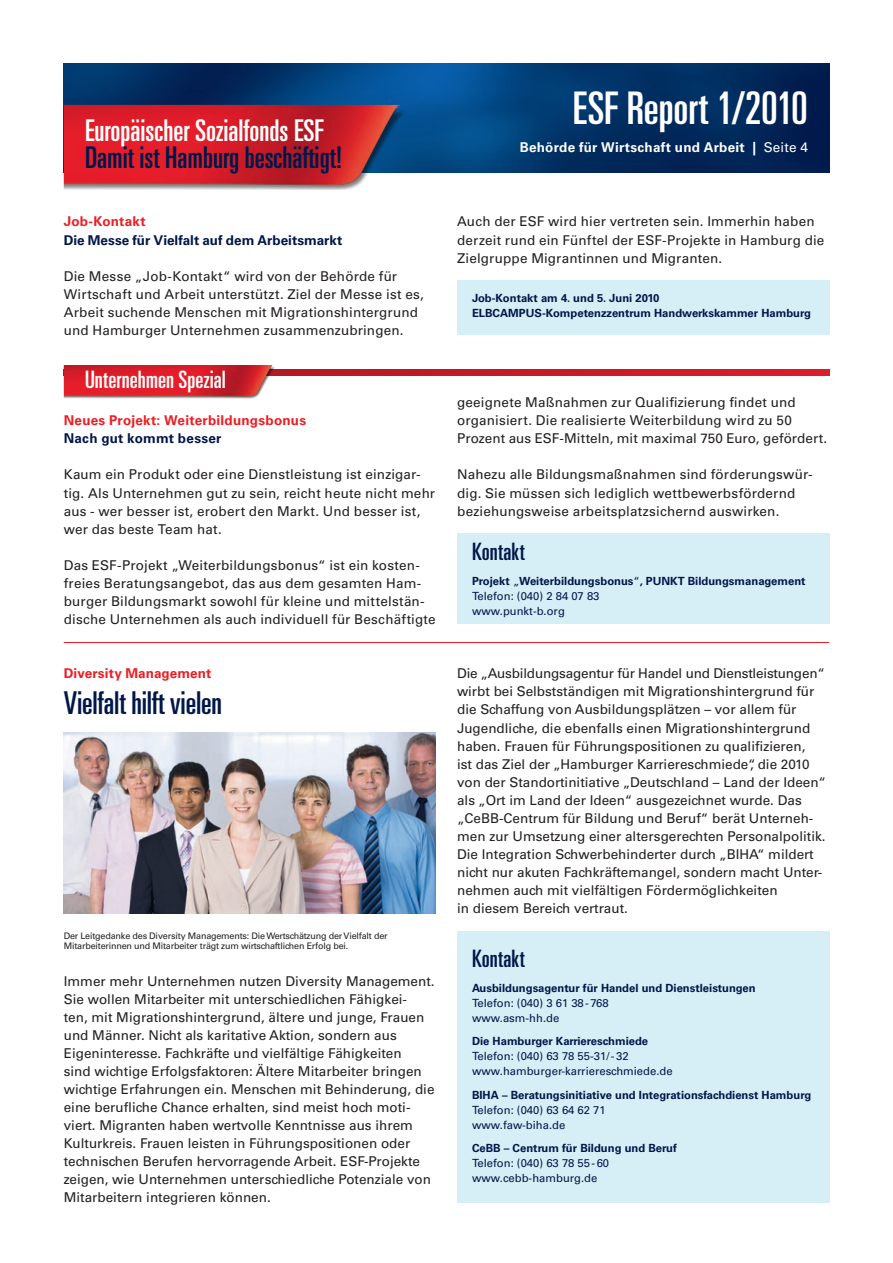
<style>
.page{position:relative;width:893px;height:1263px;background:#fff}
.page>*{position:absolute;margin:0;border:0;box-sizing:border-box;transform-origin:0 0}
.t1{font:ultra-condensed 45px "Univers LT Std";letter-spacing:-.005em;color:#fff}
.t2{font:ultra-condensed 31.5px "Univers LT Std";letter-spacing:-.005em;color:#00174a}
.t3{font:ultra-condensed 30px "Univers LT Std";color:#00174a}
.t4{font:ultra-condensed 30px "Univers LT Std";color:#fff}
.t5{font:ultra-condensed 24px "Univers LT Std";color:#fff}
.t6{font:ultra-condensed 24px "Univers LT Std";letter-spacing:.005em;color:#00174a}
.t7{font:13.5px/18.1px "Univers LT Std";color:#231f20}
.t8{font:700 13.5px "Univers LT Std";letter-spacing:.015em;color:#ee1d23}
.t9{font:700 13.5px "Univers LT Std";color:#00174a}
.t10{font:700 13.5px "Univers LT Std";letter-spacing:.02em;color:#fff}
.t11{font:700 13.5px "Univers LT Std";letter-spacing:.02em;color:#00174a}
.t12{font:700 11.25px/15px "Univers LT Std";color:#00174a}
.t13{font:11.25px/15px "Univers LT Std";color:#00174a}
.t14{font:9px/10.8px "Univers LT Std";letter-spacing:-.02em;color:#231f20}
.s1{font-weight:400}
</style>
<div class="page">
<img style="left:64px;top:64px;width:765px;height:108px">
<img style="left:64px;top:105px;width:408px;height:85px">
<div style="left:457px;top:931px;width:372px;height:271px;background:#d6eff6"></div>
<div style="left:457px;top:534px;width:372px;height:90px;background:#d6eff6"></div>
<img style="left:64px;top:732px;width:372px;height:181px">
<div style="left:457px;top:281px;width:372px;height:54px;background:#d6eff6"></div>
<img style="left:302px;top:370px;width:527px;height:6px">
<img style="left:64px;top:365px;width:238px;height:34px">
<hr style="left:64px;top:642px;width:765px;height:1px;background:#ee1d23">
<h3 class="t4" style="left:85px;top:114px;width:240px">Europäischer Sozialfonds ESF</h3>
<h3 class="t3" style="left:85px;top:141px;width:259px">Damit ist Hamburg beschäftigt!</h3>
<p class="t8" style="left:64px;top:214px;width:84px">Job-Kontakt</p>
<p class="t9" style="left:64px;top:232px;width:280px">Die Messe für Vielfalt auf dem Arbeitsmarkt</p>
<p class="t7" style="left:64px;top:267px;width:362px">Die Messe „Job-Kontakt“ wird von der Behörde für Wirtschaft und Arbeit unterstützt. Ziel der Messe ist es, Arbeit suchende Menschen mit Migrationshintergrund und Hamburger Unternehmen zusammenzubringen.</p>
<h3 class="t5" style="left:85px;top:365px;width:142px">Unternehmen Spezial</h3>
<p class="t8" style="left:64px;top:413px;width:244px">Neues Projekt: Weiterbildungsbonus</p>
<p class="t11" style="left:64px;top:431px;width:159px">Nach gut kommt besser</p>
<p class="t7" style="left:64px;top:466px;width:373px">Kaum ein Produkt oder eine Dienstleistung ist einzigar&shy;tig. Als Unternehmen gut zu sein, reicht heute nicht mehr aus - wer besser ist, erobert den Markt. Und besser ist, wer das beste Team hat.</p>
<p class="t7" style="left:64px;top:556px;width:374px">Das ESF-Projekt „Weiterbildungsbonus“ ist ein kosten&shy;freies Beratungsangebot, das aus dem gesamten Ham&shy;burger Bildungsmarkt sowohl für kleine und mittelstän&shy;dische Unternehmen als auch individuell für Beschäftigte</p>
<p class="t8" style="left:64px;top:666px;width:149px">Diversity Management</p>
<h2 class="t2" style="left:64px;top:685px;width:160px">Vielfalt hilft vielen</h2>
<p class="t14" style="left:64px;top:930px;width:325px">Der Leitgedanke des Diversity Managements: Die Wertschätzung der Vielfalt der<br>Mitarbeiterinnen und Mitarbeiter trägt zum wirtschaftlichen Erfolg bei.</p>
<p class="t7" style="left:64px;top:972px;width:372px">Immer mehr Unternehmen nutzen Diversity Management.<br>Sie wollen Mitarbeiter mit unterschiedlichen Fähigkei-<br>ten, mit Migrationshintergrund, ältere und junge, Frauen und Männer. Nicht als karitative Aktion, sondern aus Eigeninteresse. Fachkräfte und vielfältige Fähigkeiten<br>sind wichtige Erfolgsfaktoren: Ältere Mitarbeiter bringen wichtige Erfahrungen ein. Menschen mit Behinderung, die eine berufliche Chance erhalten, sind meist hoch moti&shy;viert. Migranten haben wertvolle Kenntnisse aus ihrem Kulturkreis. Frauen leisten in Führungspositionen oder technischen Berufen hervorragende Arbeit. ESF-Projekte zeigen, wie Unternehmen unterschiedliche Potenziale von Mitarbeitern integrieren können.</p>
<h1 class="t1" style="left:573px;top:83px;width:236px">ESF Report 1/2010</h1>
<p class="t10" style="left:520px;top:139px;width:290px">Behörde für Wirtschaft und Arbeit | <span class="s1">Seite 4</span></p>
<p class="t7" style="left:457px;top:213px;width:369px">Auch der ESF wird hier vertreten sein. Immerhin haben derzeit rund ein Fünftel der ESF-Projekte in Hamburg die<br>Zielgruppe Migrantinnen und Migranten.</p>
<p class="t12" style="left:472px;top:290px;width:341px">Job-Kontakt am 4. und 5. Juni 2010<br>ELBCAMPUS-Kompetenzzentrum Handwerkskammer Hamburg</p>
<p class="t7" style="left:457px;top:393px;width:372px">geeignete Maßnahmen zur Qualifizierung findet und organisiert. Die realisierte Weiterbildung wird zu 50<br>Prozent aus ESF-Mitteln, mit maximal 750 Euro, gefördert.</p>
<p class="t7" style="left:457px;top:466px;width:357px">Nahezu alle Bildungsmaßnahmen sind förderungswür&shy;dig. Sie müssen sich lediglich wettbewerbsfördernd beziehungsweise arbeitsplatzsichernd auswirken.</p>
<h3 class="t6" style="left:472px;top:538px;width:54px">Kontakt</h3>
<p class="t12" style="left:472px;top:574px;width:335px">Projekt <span class="s1">„</span>Weiterbildungsbonus<span class="s1">“</span>, PUNKT Bildungsmanagement<br><span class="s1">Telefon: (040) 2 84 07 83<br>www.punkt-b.org</span></p>
<p class="t7" style="left:457px;top:664px;width:370px">Die „Ausbildungsagentur für Handel und Dienstleistungen“ wirbt bei Selbstständigen mit Migrationshintergrund für die Schaffung von Ausbildungsplätzen – vor allem für Jugendliche, die ebenfalls einen Migrationshintergrund haben. Frauen für Führungspositionen zu qualifizieren,<br>ist das Ziel der „Hamburger Karriereschmiede“, die 2010 von der Standortinitiative „Deutschland – Land der Ideen“ als „Ort im Land der Ideen“ ausgezeichnet wurde. Das „CeBB-Centrum für Bildung und Beruf“ berät Unterneh&shy;men zur Umsetzung einer altersgerechten Personalpolitik.<br>Die Integration Schwerbehinderter durch „BIHA“ mildert nicht nur akuten Fachkräftemangel, sondern macht Unter&shy;nehmen auch mit vielfältigen Fördermöglichkeiten<br>in diesem Bereich vertraut.</p>
<h3 class="t6" style="left:472px;top:944px;width:54px">Kontakt</h3>
<p class="t12" style="left:472px;top:980px;width:285px">Ausbildungsagentur für Handel und Dienstleistungen</p>
<p class="t13" style="left:472px;top:995px;width:138px">Telefon: (040) 3 61 38-768 www.asm-hh.de</p>
<p class="t12" style="left:472px;top:1034px;width:178px">Die Hamburger Karriereschmiede</p>
<p class="t13" style="left:472px;top:1048px;width:202px">Telefon: (040) 63 78 55-31/-32 www.hamburger-karriereschmiede.de</p>
<p class="t12" style="left:472px;top:1087px;width:341px">BIHA – Beratungsinitiative und Integrationsfachdienst Hamburg</p>
<p class="t13" style="left:472px;top:1102px;width:135px">Telefon: (040) 63 64 62 71 www.faw-biha.de</p>
<p class="t12" style="left:472px;top:1141px;width:206px">CeBB – Centrum für Bildung und Beruf</p>
<p class="t13" style="left:472px;top:1155px;width:139px">Telefon: (040) 63 78 55-60 www.cebb-hamburg.de</p>
</div>
